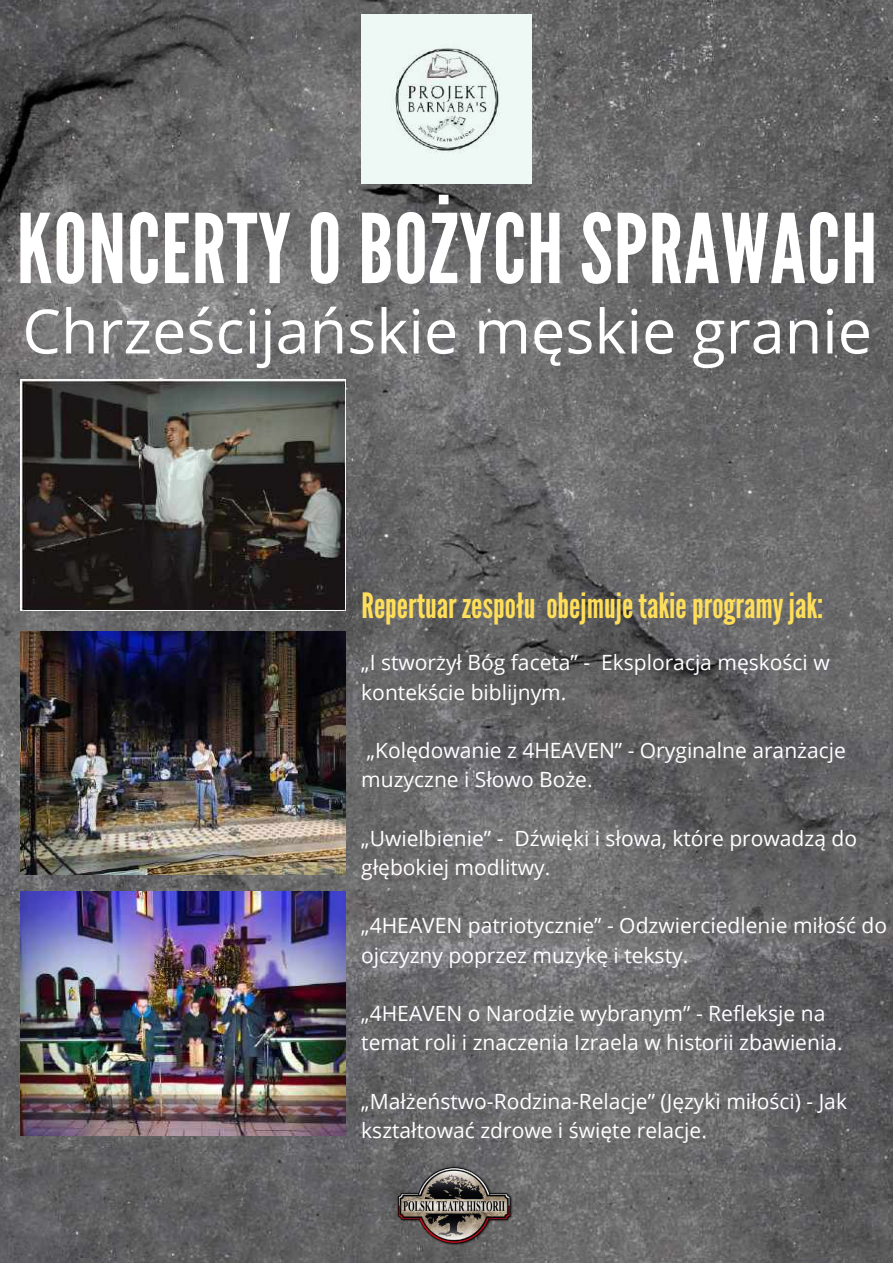
<style>
.page{position:relative;width:893px;height:1264px;background:#fff}
.page>*{position:absolute;margin:0;border:0;box-sizing:border-box;transform-origin:0 0}
.t1{font:95.7px "League Gothic";letter-spacing:.01em;color:#fff}
.t2{font:61.2px "Open Sans";color:#fff}
.t3{font:34.8px "League Gothic";color:#ffde59}
.t4{font:21px/29.2px "Open Sans";color:#fff}
</style>
<div class="page">
<img style="left:0;top:0;width:892px;height:1262px">
<img style="left:396px;top:1165px;width:117px;height:81px">
<img style="left:361px;top:14px;width:170px;height:170px">
<img style="left:21px;top:891px;width:324px;height:244px">
<img style="left:21px;top:631px;width:324px;height:243px">
<img style="left:21px;top:379px;width:324px;height:231px">
<h1 class="t1" style="left:17px;top:193px;width:862px">KONCERTY O BOŻYCH SPRAWACH</h1>
<h2 class="t2" style="left:22px;top:288px;width:851px">Chrześcijańskie męskie granie</h2>
<h3 class="t3" style="left:361px;top:585px;width:463px">Repertuar zespołu obejmujetakieprogramyjak:</h3>
<p class="t4" style="left:361px;top:647px;width:470px">„I stworzył Bóg faceta” - Eksploracja męskości w kontekście biblijnym.</p>
<p class="t4" style="left:361px;top:735px;width:486px">„Kolędowanie z 4HEAVEN” - Oryginalne aranżacje muzyczne i Słowo Boże.</p>
<p class="t4" style="left:361px;top:823px;width:497px">„Uwielbienie” - Dźwięki i słowa, które prowadzą do głębokiej modlitwy.</p>
<p class="t4" style="left:361px;top:910px;width:527px">„4HEAVEN patriotycznie” - Odzwierciedlenie miłość do ojczyzny poprzez muzykę i teksty.</p>
<p class="t4" style="left:361px;top:998px;width:483px">„4HEAVEN o Narodzie wybranym” - Refleksje na temat roli i znaczenia Izraela w historii zbawienia.</p>
<p class="t4" style="left:361px;top:1086px;width:487px">„Małżeństwo-Rodzina-Relacje” (Języki miłości) - Jak kształtować zdrowe i święte relacje.</p>
</div>
